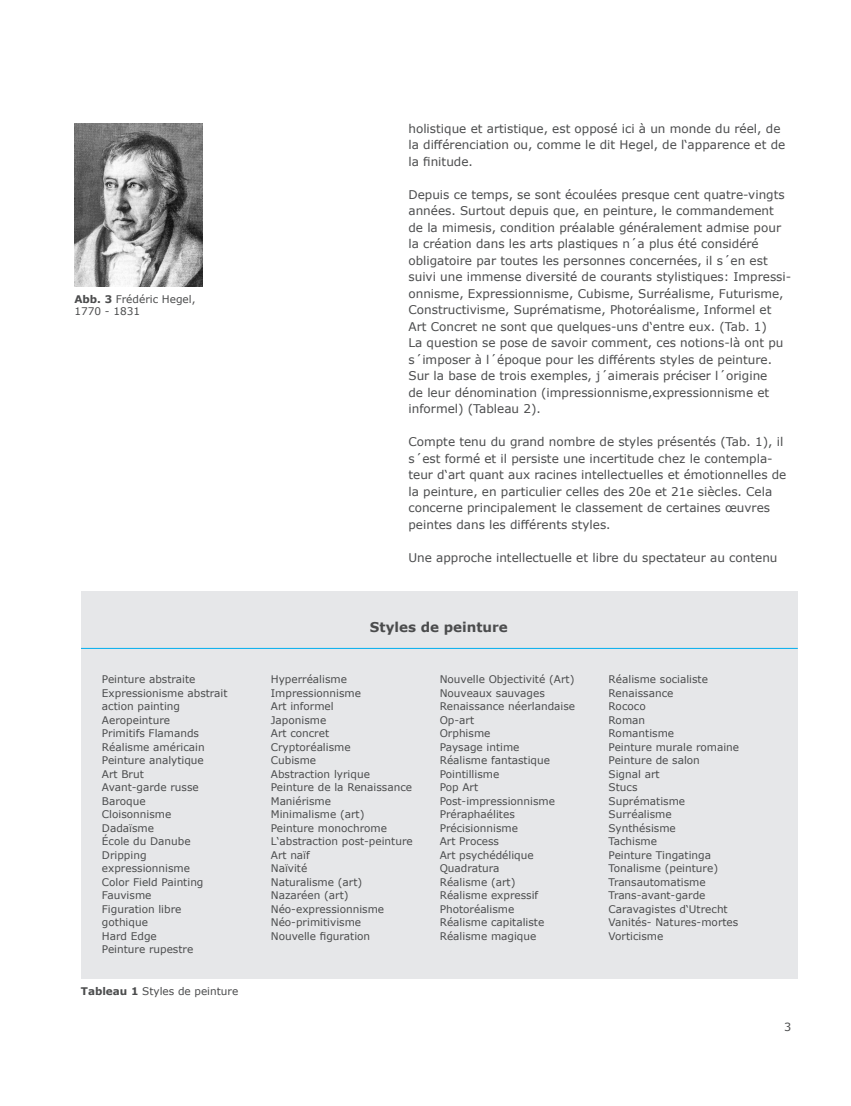
<style>
.page{position:relative;width:851px;height:1106px;background:#fff}
.page>*{position:absolute;margin:0;border:0;box-sizing:border-box;transform-origin:0 0}
.t1{font:700 13.5px "Verdana";color:#4b4c4d}
.t2{font:12px/16.5px "Verdana";color:#4b4c4d}
.t3{font:11.25px "Verdana";color:#4b4c4d}
.t4{font:10.5px "Verdana";color:#4b4c4d}
.s1{font-weight:700}
</style>
<div class="page">
<div style="left:81px;top:591px;width:716px;height:387px;background:#e6e7e9"></div>
<hr style="left:81px;top:648px;width:716px;height:1px;background:#00aeef">
<img style="left:74px;top:123px;width:128px;height:163px">
<p class="t4" style="left:74px;top:291px;width:123px"><span class="s1">Abb. 3</span> Frédéric Hegel,</p>
<p class="t4" style="left:74px;top:304px;width:67px">1770 - 1831</p>
<p class="t4" style="left:102px;top:672px;width:95px">Peinture abstraite</p>
<p class="t4" style="left:102px;top:685px;width:127px">Expressionisme abstrait</p>
<p class="t4" style="left:102px;top:699px;width:80px">action painting</p>
<p class="t4" style="left:102px;top:712px;width:70px">Aeropeinture</p>
<p class="t4" style="left:102px;top:726px;width:99px">Primitifs Flamands</p>
<p class="t4" style="left:102px;top:739px;width:104px">Réalisme américain</p>
<p class="t4" style="left:102px;top:753px;width:103px">Peinture analytique</p>
<p class="t4" style="left:102px;top:766px;width:43px">Art Brut</p>
<p class="t4" style="left:102px;top:780px;width:98px">Avant-garde russe</p>
<p class="t4" style="left:102px;top:793px;width:45px">Baroque</p>
<p class="t4" style="left:102px;top:807px;width:71px">Cloisonnisme</p>
<p class="t4" style="left:102px;top:820px;width:54px">Dadaïsme</p>
<p class="t4" style="left:102px;top:834px;width:90px">École du Danube</p>
<p class="t4" style="left:102px;top:847px;width:46px">Dripping</p>
<p class="t4" style="left:102px;top:861px;width:90px">expressionnisme</p>
<p class="t4" style="left:102px;top:874px;width:103px">Color Field Painting</p>
<p class="t4" style="left:102px;top:888px;width:51px">Fauvisme</p>
<p class="t4" style="left:102px;top:901px;width:81px">Figuration libre</p>
<p class="t4" style="left:102px;top:915px;width:48px">gothique</p>
<p class="t4" style="left:102px;top:928px;width:56px">Hard Edge</p>
<p class="t4" style="left:102px;top:942px;width:93px">Peinture rupestre</p>
<p class="t4" style="left:81px;top:983px;width:159px"><span class="s1">Tableau 1</span> Styles de peinture</p>
<p class="t2" style="left:408px;top:120px;width:378px">holistique et artistique, est opposé ici à un monde du réel, de la différenciation ou, comme le dit Hegel, de l‘apparence et de la finitude.</p>
<p class="t2" style="left:408px;top:186px;width:384px">Depuis ce temps, se sont écoulées presque cent quatre-vingts années. Surtout depuis que, en peinture, le commandement de la mimesis, condition préalable généralement admise pour la création dans les arts plastiques n´a plus été considéré obligatoire par toutes les personnes concernées, il s´en est suivi une immense diversité de courants stylistiques: Impressi&shy;onnisme, Expressionnisme, Cubisme, Surréalisme, Futurisme, Constructivisme, Suprématisme, Photoréalisme, Informel et Art Concret ne sont que quelques-uns d‘entre eux. (Tab. 1)<br>La question se pose de savoir comment, ces notions-là ont pu s´imposer à l´époque pour les différents styles de peinture.<br>Sur la base de trois exemples, j´aimerais préciser l´origine<br>de leur dénomination (impressionnisme,expressionnisme et informel) (Tableau 2).</p>
<p class="t2" style="left:408px;top:433px;width:379px">Compte tenu du grand nombre de styles présentés (Tab. 1), il s´est formé et il persiste une incertitude chez le contempla&shy;teur d‘art quant aux racines intellectuelles et émotionnelles de la peinture, en particulier celles des 20e et 21e siècles. Cela concerne principalement le classement de certaines œuvres peintes dans les différents styles.</p>
<p class="t2" style="left:408px;top:549px;width:370px">Une approche intellectuelle et libre du spectateur au contenu</p>
<p class="t1" style="left:370px;top:617px;width:139px">Styles de peinture</p>
<p class="t4" style="left:271px;top:672px;width:78px">Hyperréalisme</p>
<p class="t4" style="left:271px;top:685px;width:92px">Impressionnisme</p>
<p class="t4" style="left:271px;top:699px;width:64px">Art informel</p>
<p class="t4" style="left:271px;top:712px;width:57px">Japonisme</p>
<p class="t4" style="left:271px;top:726px;width:60px">Art concret</p>
<p class="t4" style="left:271px;top:739px;width:81px">Cryptoréalisme</p>
<p class="t4" style="left:271px;top:753px;width:47px">Cubisme</p>
<p class="t4" style="left:271px;top:766px;width:101px">Abstraction lyrique</p>
<p class="t4" style="left:271px;top:780px;width:143px">Peinture de la Renaissance</p>
<p class="t4" style="left:271px;top:793px;width:62px">Maniérisme</p>
<p class="t4" style="left:271px;top:807px;width:95px">Minimalisme (art)</p>
<p class="t4" style="left:271px;top:820px;width:118px">Peinture monochrome</p>
<p class="t4" style="left:271px;top:834px;width:143px">L‘abstraction post-peinture</p>
<p class="t4" style="left:271px;top:847px;width:41px">Art naïf</p>
<p class="t4" style="left:271px;top:861px;width:38px">Naïvité</p>
<p class="t4" style="left:271px;top:874px;width:93px">Naturalisme (art)</p>
<p class="t4" style="left:271px;top:888px;width:79px">Nazaréen (art)</p>
<p class="t4" style="left:271px;top:901px;width:115px">Néo-expressionnisme</p>
<p class="t4" style="left:271px;top:915px;width:92px">Néo-primitivisme</p>
<p class="t4" style="left:271px;top:928px;width:101px">Nouvelle figuration</p>
<p class="t4" style="left:439px;top:672px;width:136px">Nouvelle Objectivité (Art)</p>
<p class="t4" style="left:439px;top:685px;width:107px">Nouveaux sauvages</p>
<p class="t4" style="left:439px;top:699px;width:137px">Renaissance néerlandaise</p>
<p class="t4" style="left:439px;top:712px;width:36px">Op-art</p>
<p class="t4" style="left:439px;top:726px;width:52px">Orphisme</p>
<p class="t4" style="left:439px;top:739px;width:81px">Paysage intime</p>
<p class="t4" style="left:439px;top:753px;width:112px">Réalisme fantastique</p>
<p class="t4" style="left:439px;top:766px;width:61px">Pointillisme</p>
<p class="t4" style="left:439px;top:780px;width:40px">Pop Art</p>
<p class="t4" style="left:439px;top:793px;width:117px">Post-impressionnisme</p>
<p class="t4" style="left:439px;top:807px;width:77px">Préraphaélites</p>
<p class="t4" style="left:439px;top:820px;width:80px">Précisionnisme</p>
<p class="t4" style="left:439px;top:834px;width:61px">Art Process</p>
<p class="t4" style="left:439px;top:847px;width:95px">Art psychédélique</p>
<p class="t4" style="left:439px;top:861px;width:61px">Quadratura</p>
<p class="t4" style="left:439px;top:874px;width:77px">Réalisme (art)</p>
<p class="t4" style="left:439px;top:888px;width:100px">Réalisme expressif</p>
<p class="t4" style="left:439px;top:901px;width:76px">Photoréalisme</p>
<p class="t4" style="left:439px;top:915px;width:106px">Réalisme capitaliste</p>
<p class="t4" style="left:439px;top:928px;width:98px">Réalisme magique</p>
<p class="t4" style="left:608px;top:672px;width:101px">Réalisme socialiste</p>
<p class="t4" style="left:608px;top:685px;width:66px">Renaissance</p>
<p class="t4" style="left:608px;top:699px;width:39px">Rococo</p>
<p class="t4" style="left:608px;top:712px;width:38px">Roman</p>
<p class="t4" style="left:608px;top:726px;width:67px">Romantisme</p>
<p class="t4" style="left:608px;top:739px;width:132px">Peinture murale romaine</p>
<p class="t4" style="left:608px;top:753px;width:93px">Peinture de salon</p>
<p class="t4" style="left:608px;top:766px;width:53px">Signal art</p>
<p class="t4" style="left:608px;top:780px;width:30px">Stucs</p>
<p class="t4" style="left:608px;top:793px;width:78px">Suprématisme</p>
<p class="t4" style="left:608px;top:807px;width:65px">Surréalisme</p>
<p class="t4" style="left:608px;top:820px;width:69px">Synthésisme</p>
<p class="t4" style="left:608px;top:834px;width:50px">Tachisme</p>
<p class="t4" style="left:608px;top:847px;width:104px">Peinture Tingatinga</p>
<p class="t4" style="left:608px;top:861px;width:111px">Tonalisme (peinture)</p>
<p class="t4" style="left:608px;top:874px;width:99px">Transautomatisme</p>
<p class="t4" style="left:608px;top:888px;width:98px">Trans-avant-garde</p>
<p class="t4" style="left:608px;top:901px;width:121px">Caravagistes d‘Utrecht</p>
<p class="t4" style="left:608px;top:915px;width:131px">Vanités- Natures-mortes</p>
<p class="t4" style="left:608px;top:928px;width:56px">Vorticisme</p>
<p class="t3" style="left:784px;top:1018px;width:9px">3</p>
</div>
